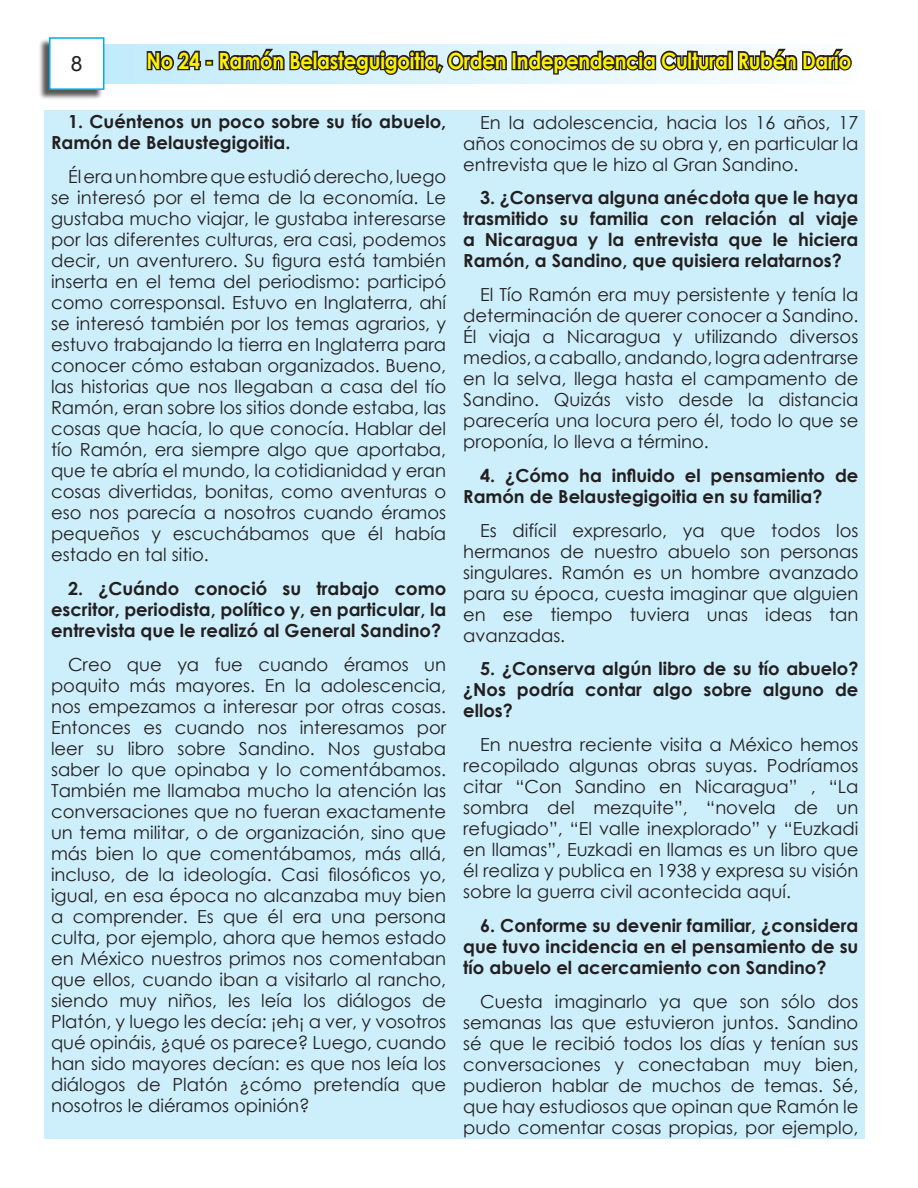
<style>
.page{position:relative;width:918px;height:1188px;background:#fff}
.page>*{position:absolute;margin:0;border:0;box-sizing:border-box;transform-origin:0 0}
.t1{font:700 22.35px "Century Gothic";letter-spacing:-.01em;color:#fff101;scale:.87 1}
.t2{font:21px "Arial";color:#231f20}
.t3{font:18px/21px "Century Gothic";color:#231f20;text-align:justify}
.t4{font:700 18px/21px "Century Gothic";color:#231f20;text-align:justify}
</style>
<div class="page">
<div style="left:94px;top:44px;width:764px;height:39px;background:linear-gradient(to right,#c0eafb,#fdfefe)"></div>
<div style="left:44px;top:110px;width:821px;height:1029px;background:#cdeffb"></div>
<div style="left:38px;top:39px;width:65px;height:62px;background:#231f20;opacity:.75"></div>
<div style="left:49px;top:37px;width:55px;height:53px;background:#fff;border:2px solid #00aeef"></div>
<svg style="left:145px;top:46px;width:58px;height:29px;background:#7b8d95"></svg>
<div style="left:205px;top:60px;width:8px;height:6px;border:3px solid #231f20"></div>
<svg style="left:217px;top:47px;width:291px;height:30px;background:#7e8a90"></svg>
<div style="left:512px;top:51px;width:5px;height:19px;border:3px solid #231f20"></div>
<svg style="left:515px;top:48px;width:215px;height:28px;background:#85898c"></svg>
<div style="left:727px;top:51px;width:6px;height:19px;border:3px solid #231f20"></div>
<svg style="left:736px;top:47px;width:118px;height:27px"></svg>
<p class="t2" style="left:71px;top:49px;width:13px">8</p>
<p class="t1" style="left:147px;top:44px;width:811px">No 24 - Ramón Belasteguigoitia, Orden Independencia Cultural Rubén Darío</p>
<p class="t4" style="left:51px;top:110px;width:397px;text-indent:17px">1. Cuéntenos un poco sobre su tío abuelo,<br>Ramón de Belaustegigoitia.</p>
<p class="t3" style="left:51px;top:166px;width:397px;text-indent:17px">Él era un hombre que estudió derecho, luego se interesó por el tema de la economía. Le gustaba mucho viajar, le gustaba interesarse por las diferentes culturas, era casi, podemos decir, un aventurero. Su figura está también inserta en el tema del periodismo: participó como corresponsal. Estuvo en Inglaterra, ahí se interesó también por los temas agrarios, y estuvo trabajando la tierra en Inglaterra para conocer cómo estaban organizados. Bueno, las historias que nos llegaban a casa del tío Ramón, eran sobre los sitios donde estaba, las cosas que hacía, lo que conocía. Hablar del tío Ramón, era siempre algo que aportaba, que te abría el mundo, la cotidianidad y eran cosas divertidas, bonitas, como aventuras o eso nos parecía a nosotros cuando éramos pequeños y escuchábamos que él había estado en tal sitio.</p>
<p class="t4" style="left:51px;top:577px;width:397px;text-indent:17px">2. ¿Cuándo conoció su trabajo como escritor, periodista, político y, en particular, la entrevista que le realizó al General Sandino?</p>
<p class="t3" style="left:51px;top:653px;width:397px;text-indent:17px">Creo que ya fue cuando éramos un poquito más mayores. En la adolescencia, nos empezamos a interesar por otras cosas.<br>Entonces es cuando nos interesamos por leer su libro sobre Sandino. Nos gustaba saber lo que opinaba y lo comentábamos.<br>También me llamaba mucho la atención las conversaciones que no fueran exactamente un tema militar, o de organización, sino que más bien lo que comentábamos, más allá, incluso, de la ideología. Casi filosóficos yo, igual, en esa época no alcanzaba muy bien a comprender. Es que él era una persona culta, por ejemplo, ahora que hemos estado en México nuestros primos nos comentaban que ellos, cuando iban a visitarlo al rancho, siendo muy niños, les leía los diálogos de Platón, y luego les decía: ¡eh¡ a ver, y vosotros qué opináis, ¿qué os parece? Luego, cuando han sido mayores decían: es que nos leía los diálogos de Platón ¿cómo pretendía que nosotros le diéramos opinión?</p>
<p class="t3" style="left:463px;top:111px;width:397px;text-indent:17px">En la adolescencia, hacia los 16 años, 17 años conocimos de su obra y, en particular la entrevista que le hizo al Gran Sandino.</p>
<p class="t4" style="left:463px;top:186px;width:397px;text-indent:17px">3. ¿Conserva alguna anécdota que le haya trasmitido su familia con relación al viaje a Nicaragua y la entrevista que le hiciera Ramón, a Sandino, que quisiera relatarnos?</p>
<p class="t3" style="left:463px;top:284px;width:397px;text-indent:17px">El Tío Ramón era muy persistente y tenía la determinación de querer conocer a Sandino.<br>Él viaja a Nicaragua y utilizando diversos medios, a caballo, andando, logra adentrarse en la selva, llega hasta el campamento de Sandino. Quizás visto desde la distancia parecería una locura pero él, todo lo que se proponía, lo lleva a término.</p>
<p class="t4" style="left:463px;top:464px;width:397px;text-indent:17px">4. ¿Cómo ha influido el pensamiento de<br>Ramón de Belaustegigoitia en su familia?</p>
<p class="t3" style="left:463px;top:519px;width:397px;text-indent:17px">Es difícil expresarlo, ya que todos los hermanos de nuestro abuelo son personas singulares. Ramón es un hombre avanzado para su época, cuesta imaginar que alguien en ese tiempo tuviera unas ideas tan avanzadas.</p>
<p class="t4" style="left:463px;top:658px;width:397px;text-indent:17px">5. ¿Conserva algún libro de su tío abuelo? ¿Nos podría contar algo sobre alguno de ellos?</p>
<p class="t3" style="left:463px;top:734px;width:397px;text-indent:17px">En nuestra reciente visita a México hemos recopilado algunas obras suyas. Podríamos citar “Con Sandino en Nicaragua” , “La sombra del mezquite”, “novela de un refugiado”, “El valle inexplorado” y “Euzkadi en llamas”, Euzkadi en llamas es un libro que él realiza y publica en 1938 y expresa su visión sobre la guerra civil acontecida aquí.</p>
<p class="t4" style="left:463px;top:914px;width:397px;text-indent:17px">6. Conforme su devenir familiar, ¿considera que tuvo incidencia en el pensamiento de su tío abuelo el acercamiento con Sandino?</p>
<p class="t3" style="left:463px;top:990px;width:397px;text-indent:17px">Cuesta imaginarlo ya que son sólo dos semanas las que estuvieron juntos. Sandino sé que le recibió todos los días y tenían sus conversaciones y conectaban muy bien, pudieron hablar de muchos de temas. Sé, que hay estudiosos que opinan que Ramón le pudo comentar cosas propias, por ejemplo,</p>
</div>
